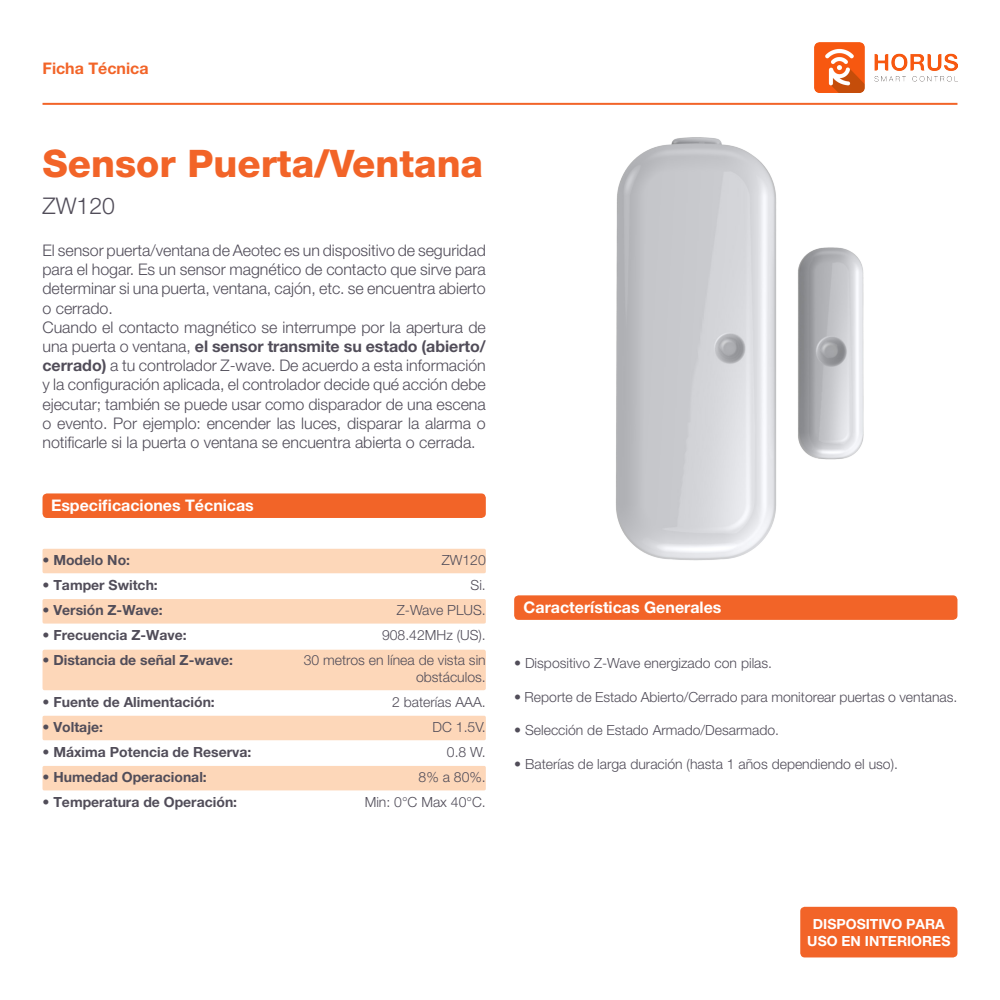
<style>
.page{position:relative;width:1000px;height:1000px;background:#fff}
.page>*{position:absolute;margin:0;border:0;box-sizing:border-box;transform-origin:0 0}
.t1{font:800 38px "Helvetica Neue LT Pro";color:#f26428}
.t2{font:300 23px "Helvetica Neue LT Pro";color:#514d59}
.t3{font:300 16px/19.2px "Helvetica Neue LT Pro";letter-spacing:-.005em;color:#514d59;text-align:justify}
.t4{font:700 16px "Helvetica Neue LT Pro";color:#fff}
.t5{font:700 16px "Helvetica Neue LT Pro";color:#f26428}
.t6{font:300 14px/16.8px "Helvetica Neue LT Pro";color:#514d59;text-align:right}
.t7{font:700 14px "Helvetica Neue LT Pro";color:#514d59}
.t8{font:700 14px/16.8px "Helvetica Neue LT Pro";color:#fff;text-align:center}
.s1{font-weight:700}
.s2{font-weight:300}
</style>
<div class="page">
<hr style="left:43px;top:103px;width:914px;height:2px;background:#f26428">
<img style="left:815px;top:43px;width:142px;height:50px">
<img style="left:616px;top:137px;width:248px;height:424px">
<div style="left:514px;top:595px;width:443px;height:25px;background:#f26428;border-radius:5px"></div>
<div style="left:800px;top:907px;width:157px;height:50px;background:#f26428;border-radius:5px"></div>
<div style="left:43px;top:493px;width:443px;height:25px;background:#f26428;border-radius:5px"></div>
<div style="left:43px;top:549px;width:443px;height:24px;background:#fdd7b9;border-radius:2px"></div>
<div style="left:43px;top:716px;width:443px;height:24px;background:#fdd7b9;border-radius:2px"></div>
<div style="left:43px;top:766px;width:443px;height:24px;background:#fdd7b9;border-radius:2px"></div>
<div style="left:43px;top:650px;width:443px;height:40px;background:#fdd7b9;border-radius:2px"></div>
<div style="left:43px;top:599px;width:443px;height:25px;background:#fdd7b9;border-radius:2px"></div>
<p class="t5" style="left:43px;top:58px;width:108px">Ficha Técnica</p>
<p class="t1" style="left:43px;top:141px;width:442px">Sensor Puerta/Ventana</p>
<p class="t2" style="left:43px;top:192px;width:74px">ZW120</p>
<p class="t3" style="left:43px;top:240px;width:445px">El sensor puerta/ventana de Aeotec es un dispositivo de seguridad para el hogar. Es un sensor magnético de contacto que sirve para determinar si una puerta, ventana, cajón, etc. se encuentra abierto o cerrado.</p>
<p class="t3" style="left:43px;top:317px;width:445px">Cuando el contacto magnético se interrumpe por la apertura de una puerta o ventana, <span class="s1">el sensor transmite su estado (abierto/ cerrado)</span> a tu controlador Z-wave. De acuerdo a esta información y la configuración aplicada, el controlador decide qué acción debe ejecutar; también se puede usar como disparador de una escena o evento. Por ejemplo: encender las luces, disparar la alarma o notificarle si la puerta o ventana se encuentra abierta o cerrada.</p>
<p class="t4" style="left:51px;top:495px;width:204px">Especificaciones Técnicas</p>
<p class="t7" style="left:43px;top:552px;width:89px"><span class="s2">•</span> Modelo No:</p>
<p class="t6" style="left:442px;top:552px;width:46px">ZW120</p>
<p class="t7" style="left:43px;top:577px;width:117px"><span class="s2">•</span> Tamper Switch:</p>
<p class="t6" style="left:471px;top:577px;width:17px">Si.</p>
<p class="t7" style="left:43px;top:602px;width:122px"><span class="s2">•</span> Versión Z-Wave:</p>
<p class="t6" style="left:397px;top:602px;width:90px">Z-Wave PLUS.</p>
<p class="t7" style="left:43px;top:627px;width:146px"><span class="s2">•</span> Frecuencia Z-Wave:</p>
<p class="t6" style="left:382px;top:627px;width:105px">908.42MHz (US).</p>
<p class="t7" style="left:43px;top:652px;width:192px"><span class="s2">•</span> Distancia de señal Z-wave:</p>
<p class="t6" style="left:304px;top:652px;width:184px">30 metros en línea de vista sin obstáculos.</p>
<p class="t7" style="left:43px;top:693px;width:174px"><span class="s2">•</span> Fuente de Alimentación:</p>
<p class="t6" style="left:392px;top:693px;width:95px">2 baterías AAA.</p>
<p class="t7" style="left:43px;top:718px;width:62px"><span class="s2">•</span> Voltaje:</p>
<p class="t6" style="left:433px;top:718px;width:55px">DC 1.5V.</p>
<p class="t7" style="left:43px;top:743px;width:210px"><span class="s2">•</span> Máxima Potencia de Reserva:</p>
<p class="t6" style="left:447px;top:743px;width:40px">0.8 W.</p>
<p class="t7" style="left:43px;top:768px;width:166px"><span class="s2">•</span> Humedad Operacional:</p>
<p class="t6" style="left:419px;top:768px;width:69px">8% a 80%.</p>
<p class="t7" style="left:43px;top:793px;width:196px"><span class="s2">•</span> Temperatura de Operación:</p>
<p class="t6" style="left:365px;top:793px;width:123px">Min: 0°C Max 40°C.</p>
<p class="t4" style="left:524px;top:598px;width:199px">Características Generales</p>
<p class="t6" style="left:514px;top:654px;width:260px">• Dispositivo Z-Wave energizado con pilas.</p>
<p class="t6" style="left:514px;top:688px;width:445px">• Reporte de Estado Abierto/Cerrado para monitorear puertas o ventanas.</p>
<p class="t6" style="left:514px;top:721px;width:267px">• Selección de Estado Armado/Desarmado.</p>
<p class="t6" style="left:514px;top:755px;width:385px">• Baterías de larga duración (hasta 1 años dependiendo el uso).</p>
<p class="t8" style="left:807px;top:915px;width:145px">DISPOSITIVO PARA<br>USO EN INTERIORES</p>
</div>
